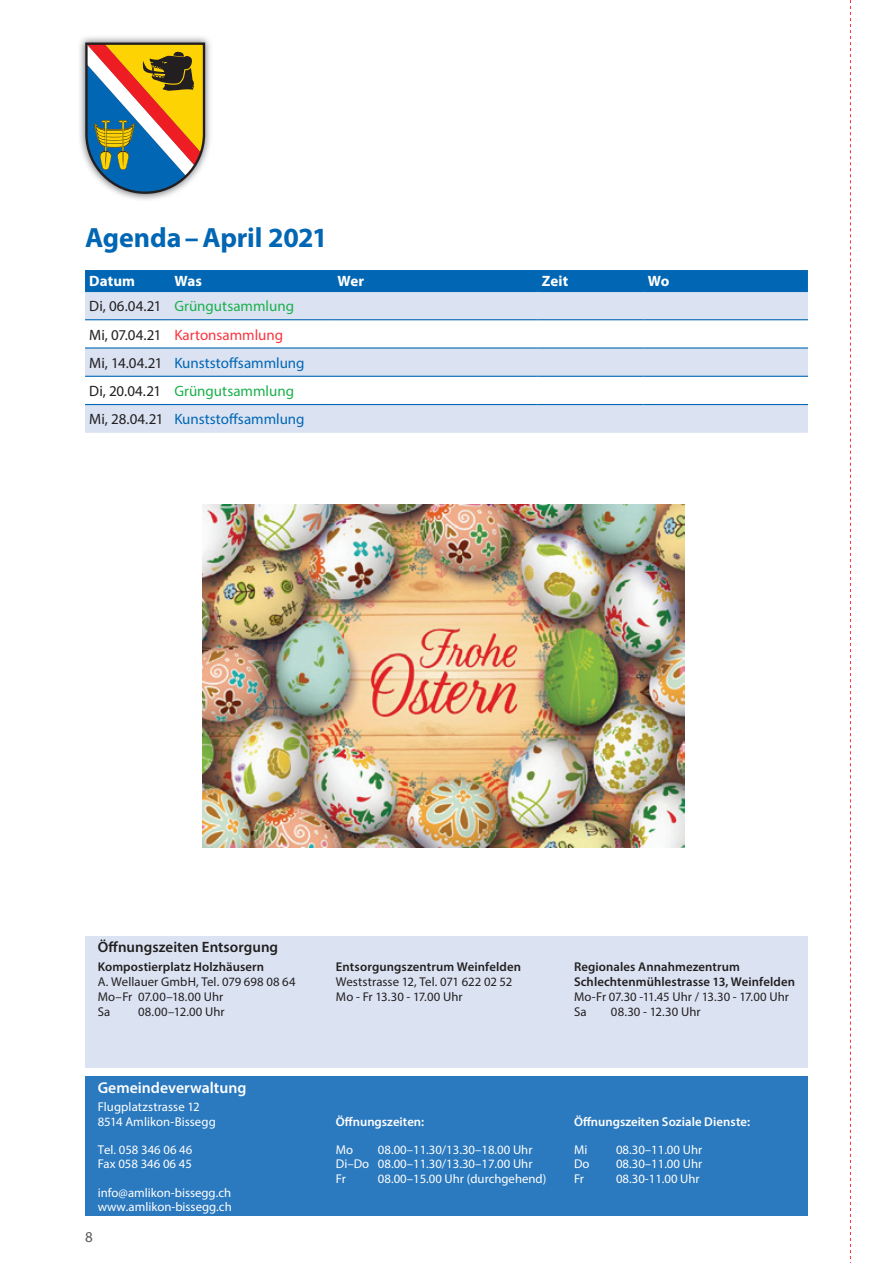
<style>
.page{position:relative;width:893px;height:1263px;background:#fff}
.page>*{position:absolute;margin:0;border:0;box-sizing:border-box;transform-origin:0 0}
.t1{font:700 27.9px "Myriad Pro";letter-spacing:-.005em;color:#0166b3}
.t2{font:600 15.75px "Myriad Pro";color:#fff}
.t3{font:15px/28.2px "Myriad Pro";color:#231f20}
.t4{font:600 15px "Myriad Pro";color:#231f20}
.t5{font:700 15px "Myriad Pro";letter-spacing:.005em;color:#fff}
.t6{font:15px "Myriad Pro";color:#57585a}
.t7{font:12.75px/14.2px "Myriad Pro";color:#fff}
.t8{font:12.75px/15px "Myriad Pro";letter-spacing:.005em;color:#231f20}
.t9{font:600 12.75px/15px "Myriad Pro";letter-spacing:.01em;color:#231f20}
.t10{font:600 12.75px "Myriad Pro";color:#fff}
.s1{color:#1ab04b}
.s2{color:#fb333e}
.s3{color:#0166b3}
</style>
<div class="page">
<div style="left:85px;top:1077px;width:723px;height:139px;background:#2b79be"></div>
<div style="left:85px;top:936px;width:723px;height:132px;background:#dbe3f3"></div>
<img style="left:80px;top:37px;width:131px;height:163px">
<svg style="left:84px;top:41px;width:122px;height:154px"></svg>
<div style="left:85px;top:270px;width:723px;height:21px;background:#0166b3"></div>
<svg style="left:85px;top:292px;width:723px;height:141px;fill:#dbe3f3"></svg>
<hr style="left:85px;top:291px;width:85px;height:1px;background:#0166b3">
<hr style="left:170px;top:291px;width:163px;height:1px;background:#0166b3">
<hr style="left:333px;top:291px;width:204px;height:1px;background:#0166b3">
<hr style="left:537px;top:291px;width:106px;height:1px;background:#0166b3">
<hr style="left:643px;top:291px;width:165px;height:1px;background:#0166b3">
<hr style="left:85px;top:319px;width:85px;height:1px;background:#0166b3">
<hr style="left:170px;top:319px;width:163px;height:1px;background:#0166b3">
<hr style="left:333px;top:319px;width:204px;height:1px;background:#0166b3">
<hr style="left:537px;top:319px;width:106px;height:1px;background:#0166b3">
<hr style="left:643px;top:319px;width:165px;height:1px;background:#0166b3">
<hr style="left:85px;top:347px;width:85px;height:2px;background:#0166b3">
<hr style="left:170px;top:347px;width:163px;height:2px;background:#0166b3">
<hr style="left:333px;top:347px;width:204px;height:2px;background:#0166b3">
<hr style="left:537px;top:347px;width:106px;height:2px;background:#0166b3">
<hr style="left:643px;top:347px;width:165px;height:2px;background:#0166b3">
<hr style="left:85px;top:376px;width:85px;height:1px;background:#0166b3">
<hr style="left:170px;top:376px;width:163px;height:1px;background:#0166b3">
<hr style="left:333px;top:376px;width:204px;height:1px;background:#0166b3">
<hr style="left:537px;top:376px;width:106px;height:1px;background:#0166b3">
<hr style="left:643px;top:376px;width:165px;height:1px;background:#0166b3">
<hr style="left:85px;top:404px;width:85px;height:1px;background:#0166b3">
<hr style="left:170px;top:404px;width:163px;height:1px;background:#0166b3">
<hr style="left:333px;top:404px;width:204px;height:1px;background:#0166b3">
<hr style="left:537px;top:404px;width:106px;height:1px;background:#0166b3">
<hr style="left:643px;top:404px;width:165px;height:1px;background:#0166b3">
<img style="left:202px;top:505px;width:482px;height:342px">
<svg style="left:850px;top:0;width:1px;height:1263px"></svg>
<h1 class="t1" style="left:85px;top:220px;width:244px">Agenda – April 2021</h1>
<p class="t5" style="left:89px;top:272px;width:47px">Datum</p>
<p class="t5" style="left:174px;top:272px;width:29px">Was</p>
<p class="t5" style="left:337px;top:272px;width:28px">Wer</p>
<p class="t5" style="left:542px;top:272px;width:28px">Zeit</p>
<p class="t5" style="left:648px;top:272px;width:23px">Wo</p>
<p class="t3" style="left:89px;top:292px;width:217px">Di, 06.04.21 <span class="s1">Grüngutsammlung<br></span>Mi, 07.04.21 <span class="s2">Kartonsammlung<br></span>Mi, 14.04.21 <span class="s3">Kunststoffsammlung<br></span>Di, 20.04.21 <span class="s1">Grüngutsammlung<br></span>Mi, 28.04.21 <span class="s3">Kunststoffsammlung</span></p>
<p class="t4" style="left:98px;top:937px;width:182px">Öffnungszeiten Entsorgung</p>
<p class="t9" style="left:98px;top:959px;width:168px">Kompostierplatz Holzhäusern</p>
<p class="t8" style="left:98px;top:974px;width:199px">A. Wellauer GmbH, Tel. 079 698 08 64<br>Mo–Fr 07.00–18.00 Uhr<br>Sa</p>
<p class="t8" style="left:138px;top:1004px;width:88px">08.00–12.00 Uhr</p>
<p class="t2" style="left:98px;top:1077px;width:150px">Gemeindeverwaltung</p>
<p class="t7" style="left:98px;top:1100px;width:120px">Flugplatzstrasse 12<br>8514 Amlikon-Bissegg</p>
<p class="t7" style="left:98px;top:1142px;width:96px">Tel. 058 346 06 46<br>Fax 058 346 06 45</p>
<p class="t7" style="left:98px;top:1185px;width:135px">info@amlikon-bissegg.ch www.amlikon-bissegg.ch</p>
<p class="t6" style="left:85px;top:1227px;width:9px">8</p>
<p class="t9" style="left:336px;top:959px;width:187px">Entsorgungszentrum Weinfelden</p>
<p class="t8" style="left:336px;top:974px;width:178px">Weststrasse 12, Tel. 071 622 02 52<br>Mo - Fr 13.30 - 17.00 Uhr</p>
<p class="t9" style="left:574px;top:959px;width:223px">Regionales Annahmezentrum<br>Schlechtenmühlestrasse 13, Weinfelden</p>
<p class="t8" style="left:574px;top:989px;width:216px">Mo-Fr 07.30 -11.45 Uhr / 13.30 - 17.00 Uhr<br>Sa</p>
<p class="t8" style="left:611px;top:1004px;width:91px">08.30 - 12.30 Uhr</p>
<p class="t10" style="left:336px;top:1113px;width:90px">Öffnungszeiten:</p>
<p class="t7" style="left:336px;top:1142px;width:19px">Mo</p>
<p class="t7" style="left:336px;top:1142px;width:198px;text-align:justify;text-indent:42px">08.00–11.30/13.30–18.00 Uhr Di–Do 08.00–11.30/13.30–17.00 Uhr Fr</p>
<p class="t7" style="left:378px;top:1171px;width:170px">08.00–15.00 Uhr (durchgehend)</p>
<p class="t10" style="left:574px;top:1113px;width:178px">Öffnungszeiten Soziale Dienste:</p>
<p class="t7" style="left:574px;top:1142px;width:15px">Mi</p>
<p class="t7" style="left:616px;top:1142px;width:88px">08.30–11.00 Uhr</p>
<p class="t7" style="left:574px;top:1157px;width:17px">Do</p>
<p class="t7" style="left:616px;top:1157px;width:88px">08.30–11.00 Uhr</p>
<p class="t7" style="left:574px;top:1171px;width:12px">Fr</p>
<p class="t7" style="left:616px;top:1171px;width:85px">08.30-11.00 Uhr</p>
</div>
